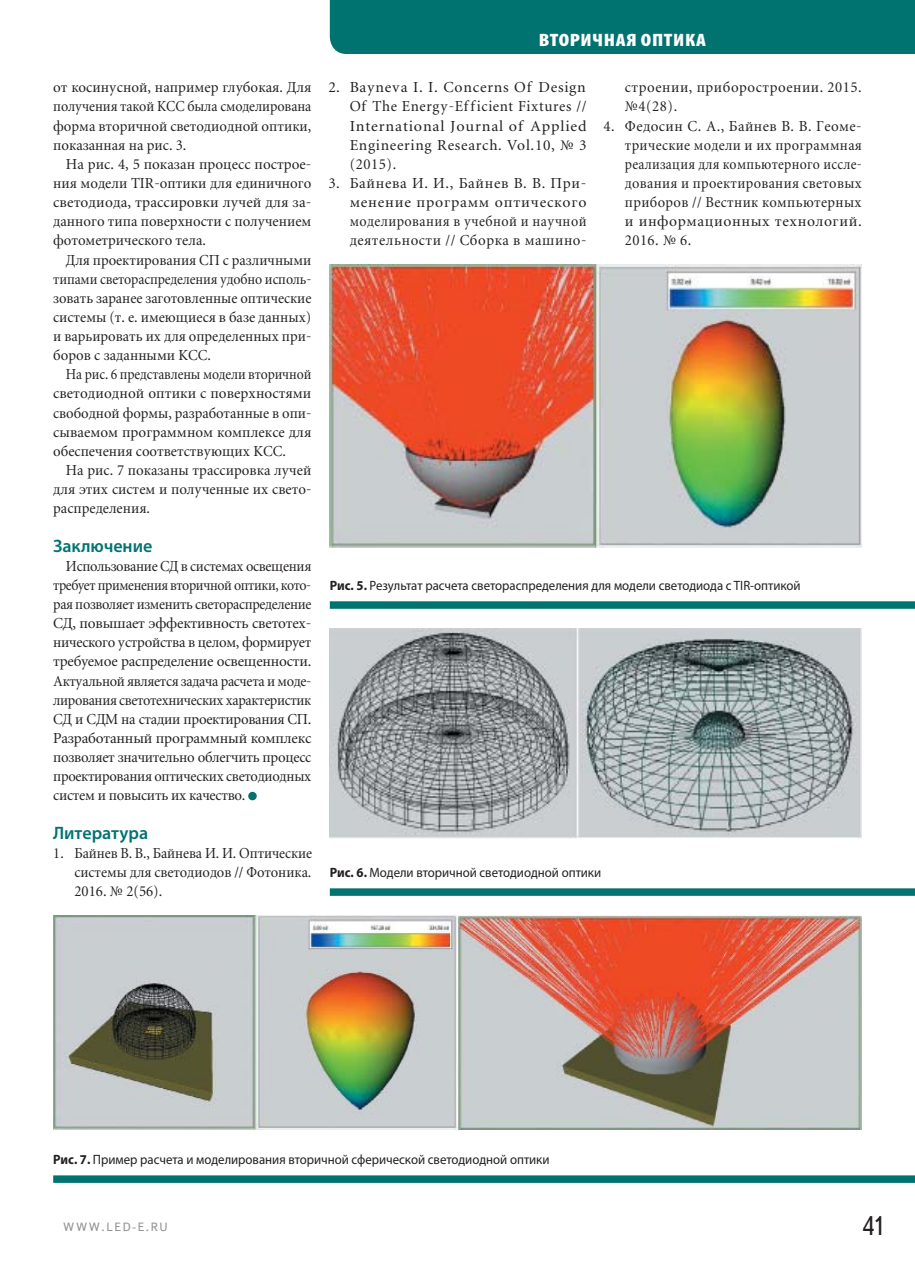
<style>
.page{position:relative;width:915px;height:1263px;background:#fff}
.page>*{position:absolute;margin:0;border:0;box-sizing:border-box;transform-origin:0 0}
.t1{font:27px "Text Book C";color:#231f20;scale:.9 1}
.t2{font:600 18px "Myriad Pro";letter-spacing:-.005em;color:#007370}
.t3{font:900 condensed 18px "Myriad Pro";letter-spacing:.03em;color:#fff;scale:1.17 1}
.t4{font:15px/19.2px "Miniature";color:#231f20;text-align:justify}
.t5{font:15px/19.2px "Miniature";color:#231f20;text-align:justify;scale:.94 1}
.t6{font:15px/19.2px "Miniature";color:#231f20;text-align:justify;scale:.95 1}
.t7{font:15px/19.2px "Miniature";color:#231f20;text-align:justify;scale:.89 1}
.t8{font:15px/19.2px "Miniature";color:#231f20;text-align:justify;scale:.93 1}
.t9{font:15px/19.2px "Miniature";color:#231f20;text-align:justify;scale:.96 1}
.t10{font:15px/19.2px "Miniature";letter-spacing:.04em;color:#231f20;scale:.96 1}
.t11{font:13.5px "Myriad Pro";color:#231f20;scale:.95 1}
.t12{font:12px "Text Book C";letter-spacing:.13em;color:#939598}
.s1{font-weight:700}
</style>
<div class="page">
<div style="left:330px;top:0;width:584px;height:54px;background:#007370"></div>
<div style="left:248px;top:792px;width:9px;height:8px;background:#007370;border-radius:50%"></div>
<img style="left:330px;top:628px;width:531px;height:210px">
<img style="left:53px;top:915px;width:808px;height:215px">
<img style="left:330px;top:264px;width:531px;height:283px">
<div style="left:330px;top:888px;width:584px;height:8px;background:#007370"></div>
<div style="left:53px;top:1175px;width:861px;height:8px;background:#007370"></div>
<div style="left:330px;top:601px;width:584px;height:8px;background:#007370"></div>
<p class="t4" style="left:53px;top:79px;width:259px">от косинусной, например глубокая. Для получения такой КСС была смоделирована форма вторичной светодиодной оптики, показанная на рис. 3.</p>
<p class="t4" style="left:53px;top:156px;width:259px;text-indent:13px">На рис. 4, 5 показан процесс построе&shy;ния модели TIR-оптики для единичного светодиода, трассировки лучей для за&shy;данного типа поверхности с получением фотометрического тела.</p>
<p class="t6" style="left:53px;top:251px;width:273px;text-indent:13px">Для проектирования СП с различными типами светораспределения удобно исполь&shy;зовать заранее заготовленные оптические системы (т. е. имеющиеся в базе данных) и варьировать их для определенных при&shy;боров с заданными КСС.</p>
<p class="t7" style="left:53px;top:366px;width:291px;text-indent:13px">На рис. 6 представлены модели вторичной светодиодной оптики с поверхностями свободной формы, разработанные в опи&shy;сываемом программном комплексе для обеспечения соответствующих КСС.</p>
<p class="t9" style="left:53px;top:462px;width:270px;text-indent:13px">На рис. 7 показаны трассировка лучей для этих систем и полученные их свето&shy;распределения.</p>
<p class="t2" style="left:53px;top:535px;width:101px">Заключение</p>
<p class="t5" style="left:53px;top:558px;width:276px;text-indent:13px">Использование СД в системах освещения требует применения вторичной оптики, кото&shy;рая позволяет изменить светораспределение СД, повышает эффективность светотех&shy;нического устройства в целом, формирует требуемое распределение освещенности.<br>Актуальной является задача расчета и моде&shy;лирования светотехнических характеристик СД и СДМ на стадии проектирования СП.<br>Разработанный программный комплекс позволяет значительно облегчить процесс проектирования оптических светодиодных систем и повысить их качество.</p>
<p class="t2" style="left:53px;top:822px;width:96px">Литература</p>
<p class="t8" style="left:74px;top:845px;width:257px;text-indent:-21px">1. Байнев В. В., Байнева И. И. Оптические системы для светодиодов // Фотоника.<br>2016. № 2(56).</p>
<p class="t3" style="left:538px;top:29px;width:145px">ВТОРИЧНАЯ ОПТИКА</p>
<p class="t4" style="left:349px;top:79px;width:238px;text-indent:-21px">2. Bayneva I. I. Concerns Of Design Of The Energy-Efficient Fixtures // International Journal of Applied Engineering Research. Vol.10, № 3 (2015).</p>
<p class="t4" style="left:349px;top:175px;width:238px;text-indent:-21px">3. Байнева И. И., Байнев В. В. При&shy;менение программ оптического моделирования в учебной и научной деятельности // Сборка в машино-</p>
<p class="t10" style="left:624px;top:79px;width:248px">строении, приборостроении. 2015. №4(28).</p>
<p class="t4" style="left:624px;top:117px;width:238px;text-indent:-21px">4. Федосин С. А., Байнев В. В. Геоме&shy;трические модели и их программная реализация для компьютерного иссле&shy;дования и проектирования световых приборов // Вестник компьютерных и информационных технологий.<br>2016. № 6.</p>
<p class="t11" style="left:330px;top:577px;width:497px"><span class="s1">Рис. 5.</span> Результат расчета светораспределения для модели светодиода с TIR-оптикой</p>
<p class="t11" style="left:330px;top:864px;width:287px"><span class="s1">Рис. 6.</span> Модели вторичной светодиодной оптики</p>
<p class="t11" style="left:53px;top:1151px;width:524px"><span class="s1">Рис. 7.</span> Пример расчета и моделирования вторичной сферической светодиодной оптики</p>
<p class="t12" style="left:63px;top:1220px;width:106px">WWW.LED-E.RU</p>
<h1 class="t1" style="left:861px;top:1211px;width:27px">41</h1>
</div>
